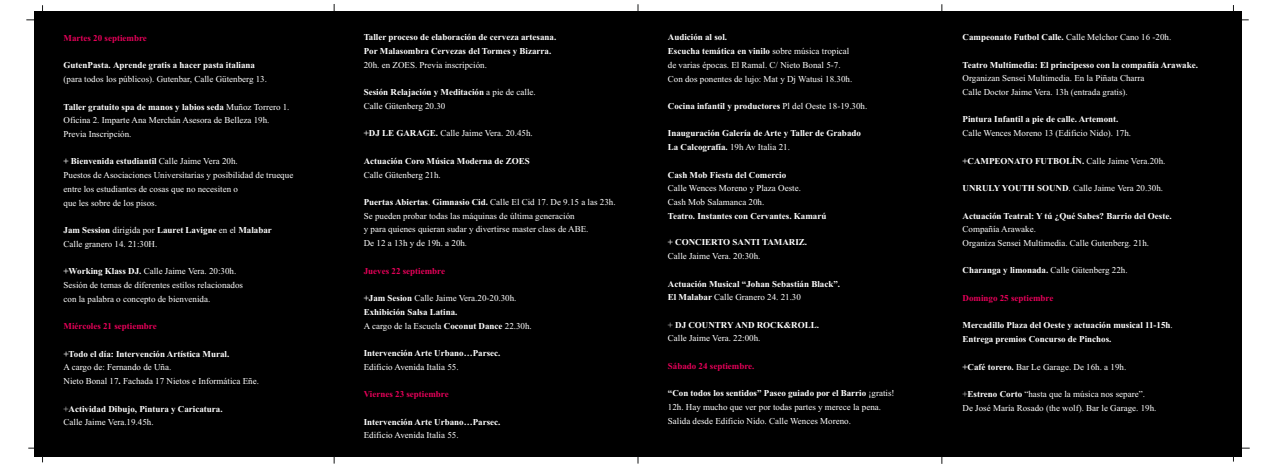
<style>
.page{position:relative;width:1276px;height:468px;background:#fff}
.page>*{position:absolute;margin:0;border:0;box-sizing:border-box;transform-origin:0 0}
.t1{font:9px/13.7px "Times New Roman";color:#fff}
.t2{font:700 9px/13.7px "Times New Roman";color:#fff}
.t3{font:700 9px "Times New Roman";color:#e60059}
.s1{font-weight:700}
.s2{font-weight:700;font-style:italic}
.s3{font-weight:400}
.s4{font-style:italic}
</style>
<div class="page">
<div style="left:34px;top:11px;width:1208px;height:445px;background:#000"></div>
<p class="t3" style="left:64px;top:35px;width:85px">Martes 20 septiembre</p>
<p class="t2" style="left:64px;top:59px;width:193px">GutenPasta. Aprende gratis a hacer pasta italiana</p>
<p class="t1" style="left:64px;top:73px;width:205px">(para todos los públicos). Gutenbar, Calle Gütenberg 13.</p>
<p class="t1" style="left:64px;top:101px;width:227px"><span class="s1">Taller gratuito spa de manos y labios seda</span> Muñoz Torrero 1.<br>Oficina 2. Imparte Ana Merchán Asesora de Belleza 19h.<br>Previa Inscripción.</p>
<p class="t1" style="left:64px;top:155px;width:231px"><span class="s1">+ Bienvenida estudiantil</span> Calle Jaime Vera 20h.<br>Puestos de Asociaciones Universitarias y posibilidad de trueque entre los estudiantes de cosas que no necesiten o<br>que les sobre de los pisos.</p>
<p class="t1" style="left:64px;top:224px;width:210px"><span class="s1">Jam Session</span> dirigida por <span class="s1">Lauret Lavigne</span> en el <span class="s1">Malabar<br></span>Calle granero 14. 21:30H.</p>
<p class="t1" style="left:64px;top:265px;width:181px"><span class="s1">+Working Klass DJ.</span> Calle Jaime Vera. 20:30h.<br>Sesión de temas de diferentes estilos relacionados con la palabra o concepto de bienvenida.</p>
<p class="t3" style="left:64px;top:323px;width:95px">Miércoles 21 septiembre</p>
<p class="t1" style="left:64px;top:347px;width:197px"><span class="s2">+</span><span class="s1">Todo el día: Intervención Artística Mural.<br></span>A cargo de: Fernando de Uña.<br>Nieto Bonal 17<span class="s1">.</span> Fachada 17 Nietos e Informática Eñe.</p>
<p class="t2" style="left:64px;top:402px;width:161px"><span class="s3">+</span>Actividad Dibujo, Pintura y Caricatura.<br><span class="s3">Calle Jaime Vera.19.45h.</span></p>
<p class="t2" style="left:364px;top:31px;width:194px">Taller proceso de elaboración de cerveza artesana.<br>Por Malasombra Cervezas del Tormes y Bizarra.</p>
<p class="t1" style="left:364px;top:59px;width:125px">20h. en ZOES. Previa inscripción.</p>
<p class="t1" style="left:364px;top:86px;width:173px"><span class="s1">Sesión Relajación y Meditación</span> a pie de calle.<br>Calle Gütenberg 20.30</p>
<p class="t1" style="left:364px;top:127px;width:170px"><span class="s1">+DJ LE GARAGE.</span> Calle Jaime Vera. 20.45h.</p>
<p class="t2" style="left:364px;top:155px;width:168px">Actuación Coro Música Moderna de ZOES</p>
<p class="t1" style="left:364px;top:168px;width:79px">Calle Gütenberg 21h.</p>
<p class="t1" style="left:364px;top:196px;width:253px"><span class="s1">Puertas Abiertas</span>. <span class="s1">Gimnasio Cid.</span> Calle El Cid 17. De 9.15 a las 23h.<br>Se pueden probar todas las máquinas de última generación<br>y para quienes quieran sudar y divertirse master class de ABE.<br>De 12 a 13h y de 19h. a 20h<span class="s4">.</span></p>
<p class="t3" style="left:364px;top:267px;width:83px">Jueves 22 septiembre</p>
<p class="t1" style="left:364px;top:292px;width:170px"><span class="s1">+Jam Sesion</span> Calle Jaime Vera.20-20.30h.<br><span class="s1">Exhibición Salsa Latina.<br></span>A cargo de la Escuela <span class="s1">Coconut Dance</span> 22.30h.</p>
<p class="t2" style="left:364px;top:347px;width:138px">Intervención Arte Urbano…Parsec.</p>
<p class="t1" style="left:364px;top:360px;width:96px">Edificio Avenida Italia 55.</p>
<p class="t3" style="left:364px;top:391px;width:86px">Viernes 23 septiembre</p>
<p class="t2" style="left:364px;top:415px;width:138px">Intervención Arte Urbano…Parsec.</p>
<p class="t1" style="left:364px;top:429px;width:96px">Edificio Avenida Italia 55.</p>
<p class="t1" style="left:668px;top:31px;width:186px"><span class="s1">Audición al sol.<br>Escucha temática en vinilo</span> sobre música tropical de varias épocas. El Ramal. C/ Nieto Bonal 5-7.<br>Con dos ponentes de lujo: Mat y Dj Watusi 18.30h.</p>
<p class="t2" style="left:668px;top:100px;width:201px">Cocina infantil y productores <span class="s3">Pl del Oeste 18-19.30h.</span></p>
<p class="t2" style="left:668px;top:127px;width:195px">Inauguración Galería de Arte y Taller de Grabado<br>La Calcografía. <span class="s3">19h Av Italia 21.</span></p>
<p class="t2" style="left:668px;top:169px;width:120px">Cash Mob Fiesta del Comercio</p>
<p class="t1" style="left:668px;top:182px;width:135px">Calle Wences Moreno y Plaza Oeste.<br>Cash Mob Salamanca 20h.</p>
<p class="t2" style="left:668px;top:210px;width:160px">Teatro. Instantes con Cervantes. Kamarú</p>
<p class="t2" style="left:668px;top:236px;width:141px">+ CONCIERTO SANTI TAMARIZ.</p>
<p class="t1" style="left:668px;top:250px;width:94px">Calle Jaime Vera. 20:30h.</p>
<p class="t2" style="left:668px;top:277px;width:174px">Actuación Musical “Johan Sebastián Black”.<br>El Malabar <span class="s3">Calle Granero 24. 21.30</span></p>
<p class="t1" style="left:668px;top:319px;width:153px">+ <span class="s1">DJ COUNTRY AND ROCK&amp;ROLL.<br></span>Calle Jaime Vera. 22:00h.</p>
<p class="t3" style="left:668px;top:363px;width:88px">Sábado 24 septiembre.</p>
<p class="t1" style="left:668px;top:387px;width:228px"><span class="s1">“Con todos los sentidos” Paseo guiado por el Barrio</span> ¡gratis!<br>12h. Hay mucho que ver por todas partes y merece la pena.<br>Salida desde Edificio Nido. Calle Wences Moreno.</p>
<p class="t1" style="left:962px;top:31px;width:210px"><span class="s1">Campeonato Futbol Calle.</span> Calle Melchor Cano 16 -20h.</p>
<p class="t2" style="left:962px;top:59px;width:237px">Teatro Multimedia: El principesso con la compañía Arawake.</p>
<p class="t1" style="left:962px;top:72px;width:184px">Organizan Sensei Multimedia. En la Piñata Charra<br>Calle Doctor Jaime Vera. 13h (entrada gratis).</p>
<p class="t2" style="left:962px;top:113px;width:157px">Pintura Infantil a pie de calle. Artemont.</p>
<p class="t1" style="left:962px;top:127px;width:170px">Calle Wences Moreno 13 (Edificio Nido). 17h.</p>
<p class="t2" style="left:962px;top:155px;width:204px">+CAMPEONATO FUTBOLÍN. <span class="s3">Calle Jaime Vera.20h.</span></p>
<p class="t1" style="left:962px;top:182px;width:202px"><span class="s1">UNRULY YOUTH SOUND</span>. Calle Jaime Vera 20.30h.</p>
<p class="t2" style="left:962px;top:209px;width:211px">Actuación Teatral: Y tú ¿Qué Sabes? Barrio del Oeste.</p>
<p class="t1" style="left:962px;top:223px;width:188px">Compañía Arawake.<br>Organiza Sensei Multimedia. Calle Gutenberg. 21h.</p>
<p class="t2" style="left:962px;top:264px;width:167px">Charanga y limonada. <span class="s3">Calle Gütenberg 22h.</span></p>
<p class="t3" style="left:962px;top:295px;width:92px">Domingo 25 septiembre</p>
<p class="t2" style="left:962px;top:319px;width:212px">Mercadillo Plaza del Oeste y actuación musical 11-15h<span class="s3">.<br></span>Entrega premios Concurso de Pinchos.</p>
<p class="t1" style="left:962px;top:360px;width:165px"><span class="s1">+Café torero.</span> Bar Le Garage. De 16h. a 19h.</p>
<p class="t1" style="left:962px;top:388px;width:195px">+<span class="s1">Estreno Corto</span> “hasta que la música nos separe”.<br>De José María Rosado (the wolf). Bar le Garage. 19h.</p>
</div>
